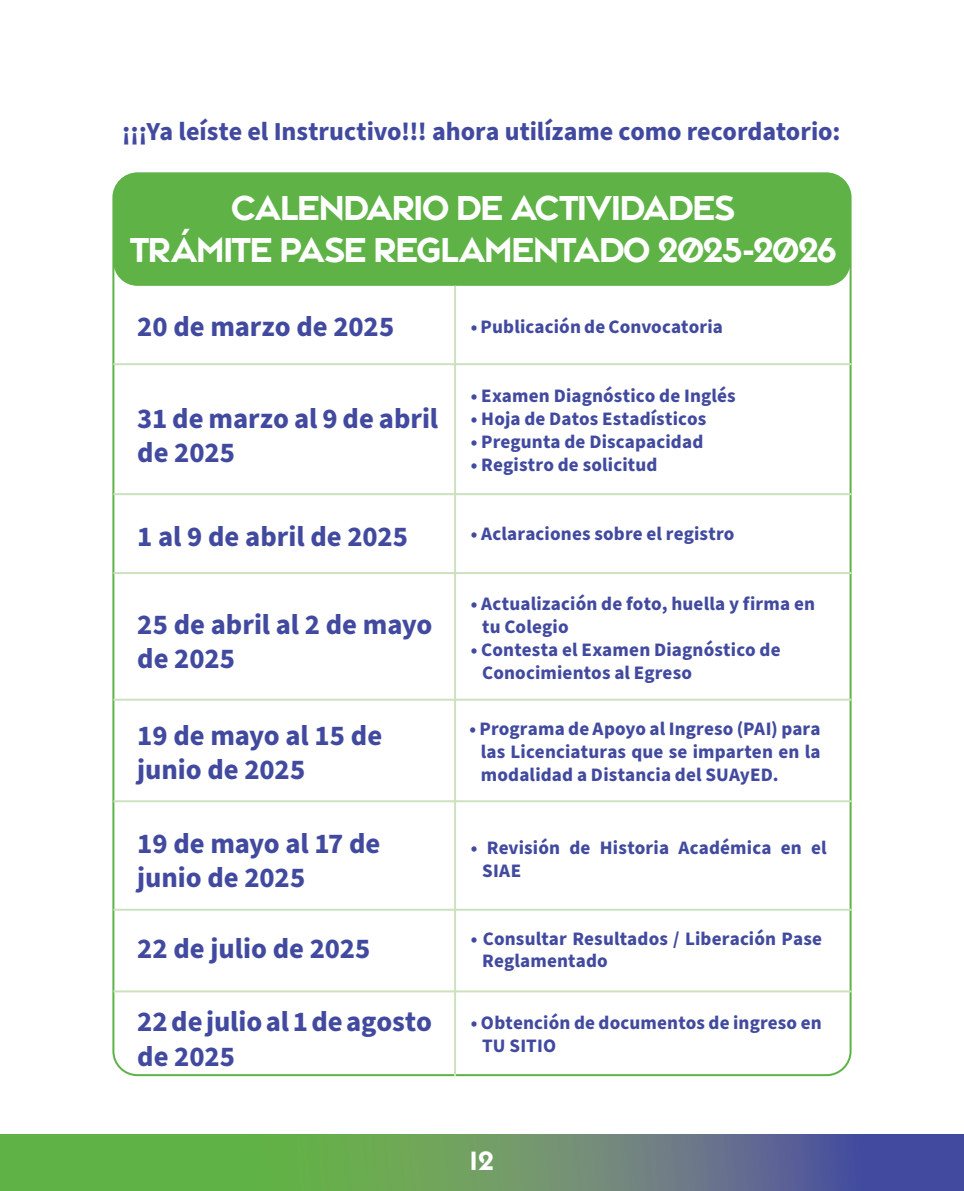
<style>
.page{position:relative;width:964px;height:1191px;background:#fff}
.page>*{position:absolute;margin:0;border:0;box-sizing:border-box;transform-origin:0 0}
.t1{font:700 34px/42px "Edge Display";letter-spacing:-.01em;color:#fff;text-align:center}
.t2{font:700 28.6px/34.4px "Source Sans Pro";letter-spacing:-.005em;color:#414a9f}
.t3{font:700 26px "Source Sans Pro";color:#414a9f}
.t4{font:700 26px "Edge Display";color:#fff}
.t5{font:700 19px/22.8px "Source Sans Pro";letter-spacing:.01em;color:#414a9f}
</style>
<div class="page">
<svg style="left:0;top:1134px;width:964px;height:57px;background:#618f6b"></svg>
<div style="left:113px;top:173px;width:737px;height:113px;background:#5eb246;border-radius:24px"></div>
<hr style="left:454px;top:286px;width:2px;height:790px;background:#cde1bf">
<hr style="left:113px;top:363px;width:738px;height:2px;background:#cde1bf">
<hr style="left:113px;top:493px;width:738px;height:2px;background:#cde1bf">
<hr style="left:113px;top:572px;width:738px;height:2px;background:#cde1bf">
<hr style="left:113px;top:698px;width:738px;height:2px;background:#cde1bf">
<hr style="left:113px;top:800px;width:738px;height:2px;background:#cde1bf">
<hr style="left:113px;top:908px;width:738px;height:2px;background:#cde1bf">
<hr style="left:113px;top:990px;width:738px;height:2px;background:#cde1bf">
<h3 class="t3" style="left:122px;top:114px;width:720px">¡¡¡Ya leíste el Instructivo!!! ahora utilízame como recordatorio:</h3>
<h1 class="t1" style="left:130px;top:186px;width:707px">CALENDARIO DE ACTIVIDADES<br>TRÁMITE PASE REGLAMENTADO 2025-2026</h1>
<h2 class="t2" style="left:137px;top:310px;width:258px">20 de marzo de 2025</h2>
<h2 class="t2" style="left:137px;top:402px;width:302px">31 de marzo al 9 de abril de 2025</h2>
<h2 class="t2" style="left:137px;top:519px;width:272px">1 al 9 de abril de 2025</h2>
<h2 class="t2" style="left:137px;top:607px;width:296px">25 de abril al 2 de mayo de 2025</h2>
<h2 class="t2" style="left:137px;top:719px;width:246px">19 de mayo al 15 de junio de 2025</h2>
<h2 class="t2" style="left:137px;top:827px;width:245px">19 de mayo al 17 de junio de 2025</h2>
<h2 class="t2" style="left:137px;top:932px;width:235px">22 de julio de 2025</h2>
<h2 class="t2" style="left:137px;top:1005px;width:296px">22 de julio al 1 de agosto de 2025</h2>
<p class="t5" style="left:471px;top:315px;width:254px">• Publicación de Convocatoria</p>
<p class="t5" style="left:471px;top:385px;width:266px">• Examen Diagnóstico de Inglés</p>
<p class="t5" style="left:471px;top:408px;width:237px">• Hoja de Datos Estadísticos</p>
<p class="t5" style="left:471px;top:431px;width:234px">• Pregunta de Discapacidad</p>
<p class="t5" style="left:471px;top:453px;width:188px">• Registro de solicitud</p>
<p class="t5" style="left:471px;top:523px;width:265px">• Aclaraciones sobre el registro</p>
<p class="t5" style="left:482px;top:592px;width:334px;text-indent:-11px">• Actualización de foto, huella y firma en tu Colegio</p>
<p class="t5" style="left:482px;top:638px;width:300px;text-indent:-11px">• Contesta el Examen Diagnóstico de<br>Conocimientos al Egreso</p>
<p class="t5" style="left:481px;top:718px;width:341px;text-align:justify;text-indent:-11px">• Programa de Apoyo al Ingreso (PAI) para las Licenciaturas que se imparten en la modalidad a Distancia del SUAyED.</p>
<p class="t5" style="left:482px;top:837px;width:346px;text-indent:-11px">• Revisión de Historia Académica en el<br>SIAE</p>
<p class="t5" style="left:482px;top:927px;width:341px;text-indent:-11px">• Consultar Resultados / Liberación Pase<br>Reglamentado</p>
<p class="t5" style="left:482px;top:1012px;width:341px;text-indent:-11px">• Obtención de documentos de ingreso en<br>TU SITIO</p>
<h3 class="t4" style="left:470px;top:1144px;width:24px">12</h3>
</div>
